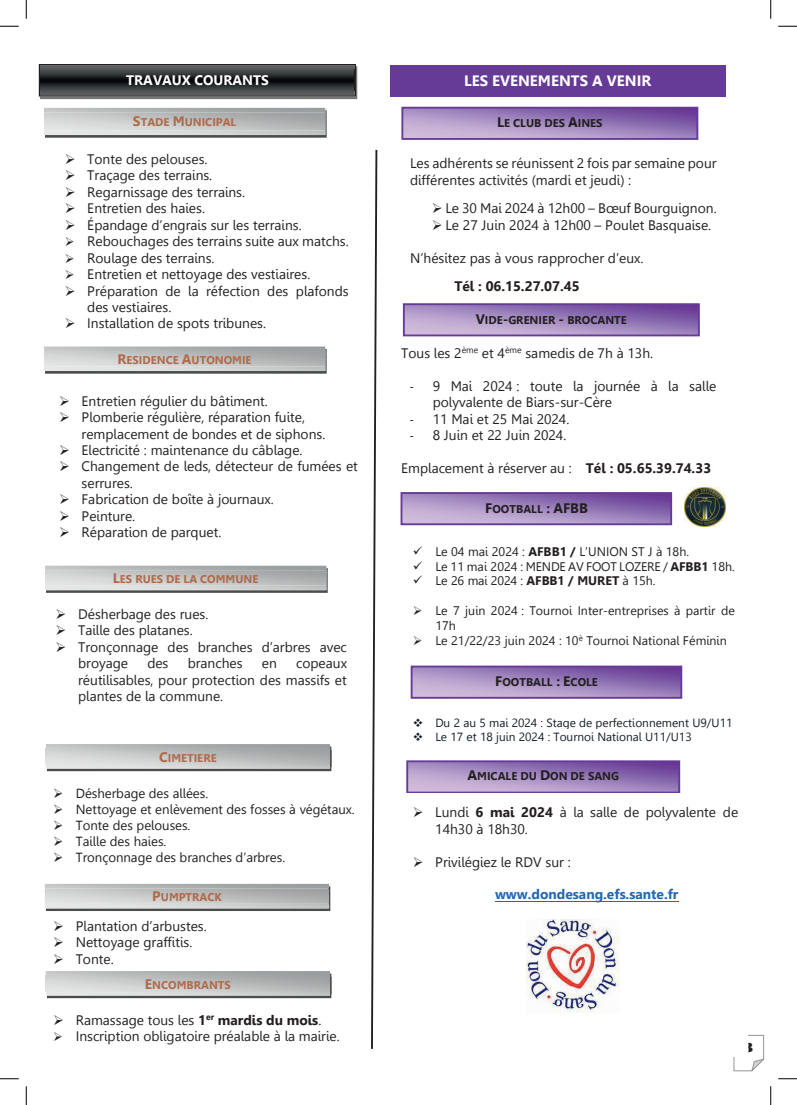
<style>
.page{position:relative;width:797px;height:1105px;background:#fff}
.page>*{position:absolute;margin:0;border:0;box-sizing:border-box;transform-origin:0 0}
.t1{font:700 15px "Leelawadee";color:#fff}
.t2{font:13.75px/16.5px "Leelawadee";color:#231f20}
.t3{font:700 13.75px "Leelawadee";color:#2667b2}
.t4{font:700 13.75px "Leelawadee";color:#231f20}
.t5{font:700 13.75px "Leelawadee";color:#fff}
.t6{font:13.25px "Leelawadee";color:#231f20}
.t7{font:12.5px/14.9px "Leelawadee";color:#231f20}
.t8{font:12.5px "Broadway";color:#231f20}
.t9{font:11.88px "Leelawadee";color:#141d26}
.t10{font:700 11.25px "Leelawadee";color:#231f20}
.t11{font:700 11.25px "Leelawadee";color:#af6a4a}
.s1{font-size:13.75px}
.s2{font-weight:700}
.s3{font-family:"Candara"}
</style>
<div class="page">
<svg style="left:733px;top:1035px;width:31px;height:36px"></svg>
<div style="left:390px;top:65px;width:335px;height:32px;background:#653b97"></div>
<svg style="left:404px;top:110px;width:291px;height:27px;background:#a186bd"></svg>
<div style="left:401px;top:107px;width:297px;height:33px;border:2px solid #653b97"></div>
<svg style="left:403px;top:495px;width:266px;height:27px;background:#a085bd"></svg>
<div style="left:400px;top:492px;width:272px;height:33px;border:2px solid #653b97"></div>
<svg style="left:371px;top:149px;width:7px;height:900px"></svg>
<img style="left:45px;top:135px;width:282px;height:3px">
<svg style="left:44px;top:108px;width:283px;height:27px;background:#c3c5c5"></svg>
<img style="left:44px;top:112px;width:281px;height:18px">
<img style="left:47px;top:768px;width:284px;height:3px">
<svg style="left:46px;top:744px;width:285px;height:24px;background:#bfc1c1"></svg>
<img style="left:46px;top:748px;width:284px;height:16px">
<svg style="left:39px;top:64px;width:318px;height:33px;background:#393b3d"></svg>
<img style="left:45px;top:371px;width:282px;height:3px">
<svg style="left:44px;top:346px;width:283px;height:25px;background:#c5c7c7"></svg>
<img style="left:44px;top:351px;width:281px;height:15px">
<img style="left:46px;top:590px;width:282px;height:3px">
<svg style="left:45px;top:566px;width:283px;height:24px;background:#c0c2c2"></svg>
<img style="left:45px;top:570px;width:281px;height:16px">
<img style="left:684px;top:487px;width:41px;height:40px">
<svg style="left:409px;top:763px;width:268px;height:27px;background:#9f84bc"></svg>
<div style="left:406px;top:760px;width:274px;height:33px;border:2px solid #653b97"></div>
<div style="left:399px;top:799px;width:348px;height:258px;background:#fff"></div>
<hr style="left:495px;top:901px;width:183px;height:1px;background:#2667b2">
<img style="left:527px;top:919px;width:92px;height:93px">
<svg style="left:413px;top:669px;width:266px;height:27px;background:#a186be"></svg>
<div style="left:410px;top:666px;width:272px;height:33px;border:2px solid #653b97"></div>
<img style="left:46px;top:908px;width:284px;height:3px">
<svg style="left:45px;top:884px;width:285px;height:24px;background:#c0c2c2"></svg>
<img style="left:45px;top:888px;width:284px;height:16px">
<img style="left:47px;top:995px;width:284px;height:3px">
<svg style="left:46px;top:971px;width:285px;height:24px;background:#c0c2c2"></svg>
<img style="left:46px;top:975px;width:284px;height:16px">
<svg style="left:406px;top:306px;width:290px;height:27px;background:#a084bd"></svg>
<div style="left:403px;top:303px;width:296px;height:33px;border:2px solid #653b97"></div>
<svg style="left:0;top:25px;width:19px;height:2px"></svg>
<svg style="left:778px;top:25px;width:19px;height:2px"></svg>
<svg style="left:0;top:1078px;width:19px;height:1px"></svg>
<svg style="left:778px;top:1078px;width:19px;height:1px"></svg>
<svg style="left:25px;top:0;width:2px;height:19px"></svg>
<svg style="left:25px;top:1086px;width:2px;height:19px"></svg>
<svg style="left:770px;top:0;width:1px;height:19px"></svg>
<svg style="left:770px;top:1086px;width:1px;height:19px"></svg>
<p class="t5" style="left:126px;top:72px;width:144px">TRAVAUX COURANTS</p>
<p class="t11" style="left:133px;top:115px;width:105px"><span class="s1">S</span>TADE <span class="s1">M</span>UNICIPAL</p>
<p class="t2" style="left:65px;top:151px;width:144px">➢ Tonte des pelouses.</p>
<p class="t2" style="left:65px;top:167px;width:149px">➢ Traçage des terrains.</p>
<p class="t2" style="left:65px;top:184px;width:182px">➢ Regarnissage des terrains.</p>
<p class="t2" style="left:65px;top:200px;width:142px">➢ Entretien des haies.</p>
<p class="t2" style="left:65px;top:217px;width:238px">➢ Épandage d’engrais sur les terrains.</p>
<p class="t2" style="left:65px;top:233px;width:285px">➢ Rebouchages des terrains suite aux matchs.</p>
<p class="t2" style="left:65px;top:250px;width:151px">➢ Roulage des terrains.</p>
<p class="t2" style="left:65px;top:266px;width:247px">➢ Entretien et nettoyage des vestiaires.</p>
<p class="t2" style="left:87px;top:283px;width:263px;text-indent:-22px">➢ Préparation de la réfection des plafonds des vestiaires.</p>
<p class="t2" style="left:65px;top:315px;width:203px">➢ Installation de spots tribunes.</p>
<p class="t11" style="left:118px;top:353px;width:135px"><span class="s1">R</span>ESIDENCE <span class="s1">A</span>UTONOMIE</p>
<p class="t2" style="left:59px;top:393px;width:210px">➢ Entretien régulier du bâtiment.</p>
<p class="t2" style="left:82px;top:409px;width:245px;text-indent:-22px">➢ Plomberie régulière, réparation fuite, remplacement de bondes et de siphons.</p>
<p class="t2" style="left:59px;top:442px;width:245px">➢ Electricité : maintenance du câblage.</p>
<p class="t2" style="left:82px;top:458px;width:278px;text-indent:-22px">➢ Changement de leds, détecteur de fumées et serrures.</p>
<p class="t2" style="left:59px;top:491px;width:216px">➢ Fabrication de boîte à journaux.</p>
<p class="t2" style="left:59px;top:508px;width:78px">➢ Peinture.</p>
<p class="t2" style="left:59px;top:524px;width:164px">➢ Réparation de parquet.</p>
<p class="t11" style="left:113px;top:573px;width:147px"><span class="s1">L</span>ES RUES DE LA COMMUNE</p>
<p class="t2" style="left:56px;top:606px;width:154px">➢ Désherbage des rues.</p>
<p class="t2" style="left:56px;top:622px;width:139px">➢ Taille des platanes.</p>
<p class="t2" style="left:78px;top:639px;width:270px;text-indent:-22px">➢ Tronçonnage des branches d’arbres avec broyage</p>
<p class="t2" style="left:147px;top:655px;width:23px">des</p>
<p class="t2" style="left:188px;top:655px;width:56px">branches</p>
<p class="t2" style="left:262px;top:655px;width:17px">en</p>
<p class="t2" style="left:78px;top:655px;width:270px;text-align:justify;text-indent:218px">copeaux réutilisables, pour protection des massifs et plantes de la commune.</p>
<p class="t11" style="left:159px;top:751px;width:59px"><span class="s1">C</span>IMETIERE</p>
<p class="t6" style="left:53px;top:786px;width:156px">➢ Désherbage des allées.</p>
<p class="t6" style="left:53px;top:802px;width:303px">➢ Nettoyage et enlèvement des fosses à végétaux.</p>
<p class="t6" style="left:53px;top:817px;width:139px">➢ Tonte des pelouses.</p>
<p class="t6" style="left:53px;top:833px;width:115px">➢ Taille des haies.</p>
<p class="t6" style="left:53px;top:849px;width:233px">➢ Tronçonnage des branches d’arbres.</p>
<p class="t11" style="left:152px;top:891px;width:71px"><span class="s1">P</span>UMPTRACK</p>
<p class="t2" style="left:53px;top:918px;width:155px">➢ Plantation d’arbustes.</p>
<p class="t2" style="left:53px;top:934px;width:141px">➢ Nettoyage graffitis.</p>
<p class="t2" style="left:53px;top:951px;width:62px">➢ Tonte.</p>
<p class="t11" style="left:145px;top:978px;width:87px"><span class="s1">E</span>NCOMBRANTS</p>
<p class="t2" style="left:53px;top:1012px;width:269px">➢ Ramassage tous les <span class="s2">1</span><sup>er</sup> <span class="s2">mardis du mois</span>.</p>
<p class="t2" style="left:53px;top:1028px;width:288px">➢ Inscription obligatoire préalable à la mairie.</p>
<p class="t1" style="left:464px;top:72px;width:189px">LES EVENEMENTS A VENIR</p>
<p class="t10" style="left:497px;top:117px;width:107px"><span class="s1">L</span>E CLUB DES <span class="s1">A</span>INES</p>
<p class="t2" style="left:410px;top:155px;width:308px">Les adhérents se réunissent 2 fois par semaine pour différentes activités (mardi et jeudi) :</p>
<p class="t2" style="left:432px;top:200px;width:286px">➢ Le 30 Mai 2024 à 12h00 – Bœuf Bourguignon.</p>
<p class="t2" style="left:432px;top:217px;width:281px">➢ Le 27 Juin 2024 à 12h00 – Poulet Basquaise.</p>
<p class="t2" style="left:410px;top:250px;width:235px">N’hésitez pas à vous rapprocher d’eux.</p>
<p class="t4" style="left:454px;top:278px;width:127px">Tél : 06.15.27.07.45</p>
<p class="t10" style="left:476px;top:314px;width:153px"><span class="s1">V</span>IDE<span class="s1">-</span>GRENIER <span class="s1">-</span> BROCANTE</p>
<p class="t2" style="left:401px;top:345px;width:253px">Tous les 2<sup>ème</sup> et 4<sup>ème</sup> samedis de 7h à 13h.</p>
<p class="t2" style="left:432px;top:378px;width:285px;text-indent:-23px"><span class="s3">-</span> 9 Mai 2024 : toute la journée à la salle polyvalente de Biars-sur-Cère</p>
<p class="t2" style="left:410px;top:411px;width:161px"><span class="s3">-</span> 11 Mai et 25 Mai 2024.</p>
<p class="t2" style="left:410px;top:427px;width:158px"><span class="s3">-</span> 8 Juin et 22 Juin 2024.</p>
<p class="t2" style="left:401px;top:460px;width:311px">Emplacement à réserver au : <span class="s2">Tél : 05.65.39.74.33</span></p>
<p class="t10" style="left:485px;top:502px;width:104px"><span class="s1">F</span>OOTBALL <span class="s1">: AFBB</span></p>
<p class="t7" style="left:413px;top:544px;width:278px">✓ Le 04 mai 2024 : <span class="s2">AFBB1 /</span> L’UNION ST J à 18h.</p>
<p class="t7" style="left:413px;top:559px;width:323px">✓ Le 11 mai 2024 : MENDE AV FOOT LOZERE / <span class="s2">AFBB1</span> 18h.</p>
<p class="t7" style="left:413px;top:574px;width:244px">✓ Le 26 mai 2024 : <span class="s2">AFBB1 / MURET</span> à 15h.</p>
<p class="t7" style="left:435px;top:604px;width:301px;text-indent:-23px">➢ Le 7 juin 2024 : Tournoi Inter-entreprises à partir de<br>17h</p>
<p class="t7" style="left:413px;top:633px;width:315px">➢ Le 21/22/23 juin 2024 : 10<sup>è</sup> Tournoi National Féminin</p>
<p class="t10" style="left:495px;top:676px;width:104px"><span class="s1">F</span>OOTBALL <span class="s1">: E</span>COLE</p>
<p class="t9" style="left:413px;top:716px;width:321px">❖ Du 2 au 5 mai 2024 : Stage de perfectionnement U9/U11</p>
<p class="t9" style="left:413px;top:730px;width:280px">❖ Le 17 et 18 juin 2024 : Tournoi National U11/U13</p>
<p class="t10" style="left:467px;top:769px;width:153px"><span class="s1">A</span>MICALE DU <span class="s1">D</span>ON DE SANG</p>
<p class="t2" style="left:435px;top:804px;width:304px;text-indent:-22px">➢ Lundi <span class="s2">6 mai 2024</span> à la salle de polyvalente de<br>14h30 à 18h30.</p>
<p class="t2" style="left:413px;top:854px;width:159px">➢ Privilégiez le RDV sur :</p>
<p class="t3" style="left:495px;top:887px;width:185px">www.dondesang.efs.sante.fr</p>
<p class="t8" style="left:744px;top:1040px;width:11px">3</p>
</div>
